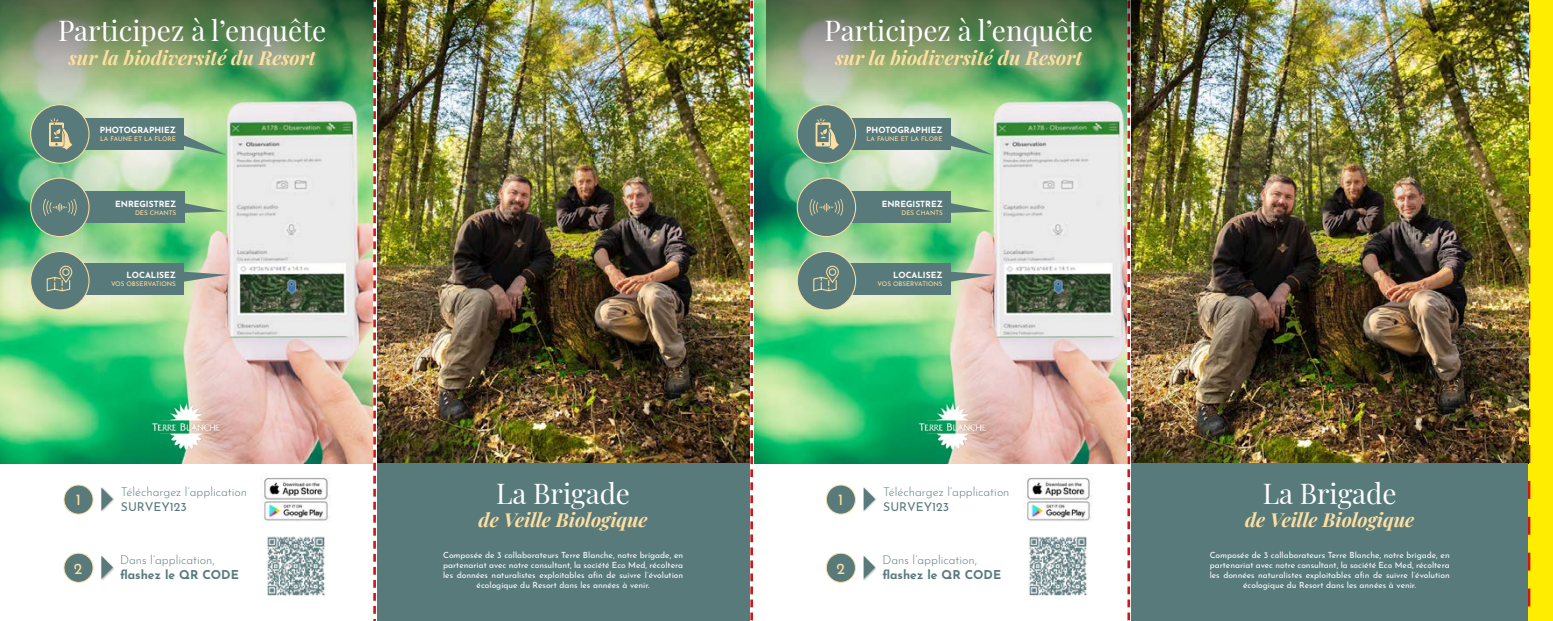
<style>
.page{position:relative;width:1553px;height:621px;background:#fff}
.page>*{position:absolute;margin:0;border:0;box-sizing:border-box;transform-origin:0 0}
.t1{font:28px "Playfair Display";color:#fff}
.t2{font:italic 700 19.25px "Playfair Display";color:#ffdfa1}
.t3{font:15.66px "Josefin Sans";color:#ffdfa1}
.t4{font:300 12.16px "Josefin Sans";color:#597a7b}
.t5{font:700 12.16px "Josefin Sans";color:#597a7b}
.t6{font:12.16px "Josefin Sans";color:#597a7b}
.t7{font:8.49px/10.2px "Josefin Sans";color:#fff;text-align:center}
.t8{font:700 8.49px "Josefin Sans";color:#fff}
.t9{font:6.39px "Josefin Sans";color:#ffdfa1}
</style>
<div class="page">
<svg style="left:1528px;top:0;width:25px;height:620px;background:#f9e202"></svg>
<svg style="left:1127px;top:146px;width:3px;height:474px"></svg>
<svg style="left:750px;top:0;width:3px;height:620px"></svg>
<svg style="left:373px;top:0;width:3px;height:620px"></svg>
<img style="left:377px;top:0;width:372px;height:463px">
<div style="left:377px;top:463px;width:372px;height:157px;background:#597a7b"></div>
<img style="left:0;top:146px;width:372px;height:317px">
<img style="left:0;top:0;width:373px;height:146px">
<svg style="left:168px;top:129px;width:58px;height:26px"></svg>
<svg style="left:184px;top:199px;width:42px;height:14px"></svg>
<svg style="left:184px;top:270px;width:43px;height:14px"></svg>
<div style="left:82px;top:192px;width:102px;height:31px;background:#597a7b"></div>
<div style="left:82px;top:263px;width:102px;height:31px;background:#597a7b"></div>
<div style="left:82px;top:118px;width:102px;height:31px;background:#597a7b"></div>
<div style="left:31px;top:178px;width:58px;height:58px;background:#597a7b;border-radius:50%"></div>
<div style="left:30px;top:177px;width:60px;height:60px;border:1px solid #ffdfa1;border-radius:50%"></div>
<svg style="left:43px;top:199px;width:34px;height:16px"></svg>
<div style="left:31px;top:251px;width:58px;height:59px;background:#597a7b;border-radius:50%"></div>
<div style="left:30px;top:251px;width:60px;height:59px;border:1px solid #ffdfa1;border-radius:50%"></div>
<svg style="left:46px;top:265px;width:27px;height:27px"></svg>
<div style="left:31px;top:105px;width:58px;height:58px;background:#597a7b;border-radius:50%"></div>
<div style="left:30px;top:104px;width:60px;height:60px;border:1px solid #ffdfa1;border-radius:50%"></div>
<svg style="left:49px;top:118px;width:23px;height:32px"></svg>
<img style="left:261px;top:478px;width:69px;height:43px">
<img style="left:266px;top:536px;width:59px;height:58px">
<div style="left:101px;top:486px;width:14px;height:26px;background:#000;opacity:.3"></div>
<svg style="left:101px;top:487px;width:12px;height:23px"></svg>
<div style="left:101px;top:554px;width:14px;height:26px;background:#000;opacity:.3"></div>
<svg style="left:101px;top:555px;width:12px;height:23px"></svg>
<div style="left:64px;top:484px;width:29px;height:29px;background:#597a7b;border-radius:50%"></div>
<div style="left:64px;top:484px;width:29px;height:30px;border:1px solid #ffdfa1;border-radius:50%"></div>
<div style="left:64px;top:552px;width:29px;height:29px;background:#597a7b;border-radius:50%"></div>
<div style="left:64px;top:552px;width:29px;height:30px;border:1px solid #ffdfa1;border-radius:50%"></div>
<img style="left:152px;top:401px;width:68px;height:50px">
<img style="left:1131px;top:0;width:397px;height:463px">
<div style="left:1131px;top:463px;width:397px;height:157px;background:#597a7b"></div>
<img style="left:754px;top:0;width:372px;height:463px">
<img style="left:766px;top:0;width:373px;height:146px">
<svg style="left:935px;top:129px;width:58px;height:26px"></svg>
<svg style="left:951px;top:199px;width:42px;height:14px"></svg>
<svg style="left:950px;top:270px;width:44px;height:14px"></svg>
<div style="left:848px;top:192px;width:103px;height:31px;background:#597a7b"></div>
<div style="left:848px;top:263px;width:102px;height:31px;background:#597a7b"></div>
<div style="left:848px;top:118px;width:102px;height:31px;background:#597a7b"></div>
<div style="left:797px;top:178px;width:58px;height:58px;background:#597a7b;border-radius:50%"></div>
<div style="left:797px;top:177px;width:59px;height:60px;border:1px solid #ffdfa1;border-radius:50%"></div>
<svg style="left:810px;top:199px;width:33px;height:16px"></svg>
<div style="left:797px;top:251px;width:58px;height:59px;background:#597a7b;border-radius:50%"></div>
<div style="left:797px;top:251px;width:59px;height:59px;border:1px solid #ffdfa1;border-radius:50%"></div>
<svg style="left:813px;top:265px;width:26px;height:27px"></svg>
<div style="left:797px;top:105px;width:58px;height:58px;background:#597a7b;border-radius:50%"></div>
<div style="left:797px;top:104px;width:59px;height:60px;border:1px solid #ffdfa1;border-radius:50%"></div>
<svg style="left:815px;top:118px;width:24px;height:32px"></svg>
<img style="left:1024px;top:478px;width:68px;height:43px">
<img style="left:1029px;top:536px;width:58px;height:58px">
<div style="left:863px;top:486px;width:14px;height:26px;background:#000;opacity:.3"></div>
<svg style="left:864px;top:487px;width:11px;height:23px"></svg>
<div style="left:863px;top:554px;width:14px;height:26px;background:#000;opacity:.3"></div>
<svg style="left:864px;top:555px;width:11px;height:23px"></svg>
<div style="left:826px;top:484px;width:29px;height:29px;background:#597a7b;border-radius:50%"></div>
<div style="left:826px;top:484px;width:30px;height:30px;border:1px solid #ffdfa1;border-radius:50%"></div>
<div style="left:826px;top:552px;width:29px;height:29px;background:#597a7b;border-radius:50%"></div>
<div style="left:826px;top:552px;width:30px;height:30px;border:1px solid #ffdfa1;border-radius:50%"></div>
<img style="left:918px;top:401px;width:69px;height:50px">
<h1 class="t1" style="left:58px;top:9px;width:270px">Participez à l’enquête</h1>
<h2 class="t2" style="left:69px;top:42px;width:248px">sur la biodiversité du Resort</h2>
<h1 class="t1" style="left:824px;top:9px;width:270px">Participez à l’enquête</h1>
<h2 class="t2" style="left:835px;top:42px;width:248px">sur la biodiversité du Resort</h2>
<p class="t8" style="left:100px;top:123px;width:78px">PHOTOGRAPHIEZ</p>
<p class="t9" style="left:100px;top:133px;width:77px">LA FAUNE ET LA FLORE</p>
<p class="t8" style="left:866px;top:123px;width:78px">PHOTOGRAPHIEZ</p>
<p class="t9" style="left:866px;top:133px;width:77px">LA FAUNE ET LA FLORE</p>
<p class="t8" style="left:115px;top:196px;width:63px">ENREGISTREZ</p>
<p class="t9" style="left:135px;top:207px;width:43px">DES CHANTS</p>
<p class="t8" style="left:882px;top:196px;width:63px">ENREGISTREZ</p>
<p class="t9" style="left:901px;top:207px;width:43px">DES CHANTS</p>
<p class="t8" style="left:127px;top:267px;width:51px">LOCALISEZ</p>
<p class="t9" style="left:111px;top:278px;width:66px">VOS OBSERVATIONS</p>
<p class="t8" style="left:893px;top:267px;width:51px">LOCALISEZ</p>
<p class="t9" style="left:877px;top:278px;width:66px">VOS OBSERVATIONS</p>
<h3 class="t3" style="left:76px;top:486px;width:7px">1</h3>
<h3 class="t4" style="left:121px;top:482px;width:128px">Téléchargez l’application</h3>
<h3 class="t6" style="left:121px;top:496px;width:67px">SURVEY123</h3>
<h1 class="t1" style="left:496px;top:471px;width:135px">La Brigade</h1>
<h2 class="t2" style="left:479px;top:504px;width:171px">de Veille Biologique</h2>
<h3 class="t3" style="left:838px;top:486px;width:7px">1</h3>
<h3 class="t4" style="left:883px;top:482px;width:128px">Téléchargez l’application</h3>
<h3 class="t6" style="left:883px;top:496px;width:67px">SURVEY123</h3>
<h1 class="t1" style="left:1263px;top:471px;width:135px">La Brigade</h1>
<h2 class="t2" style="left:1245px;top:504px;width:171px">de Veille Biologique</h2>
<h3 class="t3" style="left:74px;top:554px;width:10px">2</h3>
<h3 class="t4" style="left:120px;top:550px;width:96px">Dans l’application,</h3>
<h3 class="t5" style="left:120px;top:563px;width:120px">flashez le QR CODE</h3>
<p class="t7" style="left:443px;top:548px;width:241px">Composée de 3 collaborateurs Terre Blanche, notre brigade, en partenariat avec notre consultant, la société Eco Med, récoltera les données naturalistes exploitables afin de suivre l’évolution écologique du Resort dans les années à venir.</p>
<h3 class="t3" style="left:836px;top:554px;width:10px">2</h3>
<h3 class="t4" style="left:882px;top:550px;width:96px">Dans l’application,</h3>
<h3 class="t5" style="left:882px;top:563px;width:120px">flashez le QR CODE</h3>
<p class="t7" style="left:1209px;top:548px;width:241px">Composée de 3 collaborateurs Terre Blanche, notre brigade, en partenariat avec notre consultant, la société Eco Med, récoltera les données naturalistes exploitables afin de suivre l’évolution écologique du Resort dans les années à venir.</p>
</div>
